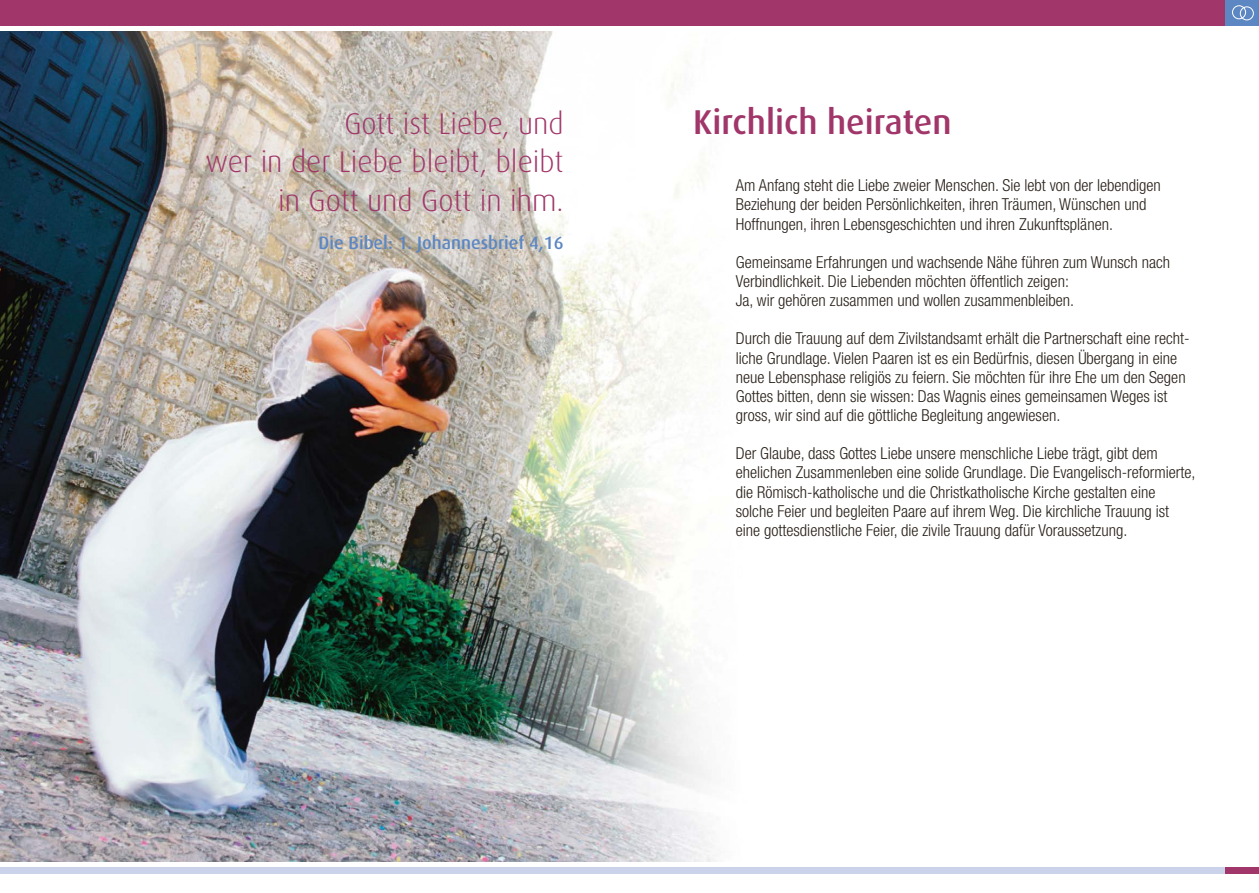
<style>
.page{position:relative;width:1259px;height:893px;background:#fff}
.page>*{position:absolute;margin:0;border:0;box-sizing:border-box;transform-origin:0 0}
.t1{font:500 34.5px "Dax";color:#a03669}
.t2{font:300 30px/38.2px "Dax";color:#a03669;text-align:right}
.t3{font:500 18px "Dax";color:#5c87c2}
.t4{font:300 condensed 16.5px/19.2px "Helvetica Neue LT Std";color:#29211a}
</style>
<div class="page">
<div style="left:1225px;top:0;width:34px;height:26px;background:#5c87c2"></div>
<div style="left:0;top:0;width:1225px;height:26px;background:#a03669"></div>
<div style="left:1225px;top:867px;width:34px;height:7px;background:#a03669"></div>
<div style="left:1240px;top:6px;width:13px;height:14px;border:1px solid #fff;border-radius:50%"></div>
<div style="left:1232px;top:5px;width:14px;height:14px;border:1px solid #fff;border-radius:50%"></div>
<div style="left:0;top:867px;width:1225px;height:7px;background:#cbd3eb"></div>
<img style="left:0;top:32px;width:716px;height:829px">
<h2 class="t2" style="left:206px;top:105px;width:359px">Gott ist Liebe, und<br>wer in der Liebe bleibt, bleibt in Gott und Gott in ihm.</h2>
<p class="t3" style="left:318px;top:232px;width:247px">Die Bibel: 1. Johannesbrief 4,16</p>
<h1 class="t1" style="left:693px;top:103px;width:260px">Kirchlich heiraten</h1>
<p class="t4" style="left:736px;top:176px;width:426px">Am Anfang steht die Liebe zweier Menschen. Sie lebt von der lebendigen<br>Beziehung der beiden Persönlichkeiten, ihren Träumen, Wünschen und<br>Hoffnungen, ihren Lebensgeschichten und ihren Zukunftsplänen.</p>
<p class="t4" style="left:736px;top:252px;width:436px">Gemeinsame Erfahrungen und wachsende Nähe führen zum Wunsch nach<br>Verbindlichkeit. Die Liebenden möchten öffentlich zeigen:<br>Ja, wir gehören zusammen und wollen zusammenbleiben.</p>
<p class="t4" style="left:736px;top:329px;width:455px">Durch die Trauung auf dem Zivilstandsamt erhält die Partnerschaft eine recht&shy;liche Grundlage. Vielen Paaren ist es ein Bedürfnis, diesen Übergang in eine neue Lebensphase religiös zu feiern. Sie möchten für ihre Ehe um den Segen Gottes bitten, denn sie wissen: Das Wagnis eines gemeinsamen Weges ist gross, wir sind auf die göttliche Begleitung angewiesen.</p>
<p class="t4" style="left:736px;top:444px;width:461px">Der Glaube, dass Gottes Liebe unsere menschliche Liebe trägt, gibt dem ehelichen Zusammenleben eine solide Grundlage. Die Evangelisch-reformierte, die Römisch-katholische und die Christkatholische Kirche gestalten eine solche Feier und begleiten Paare auf ihrem Weg. Die kirchliche Trauung ist eine gottesdienstliche Feier, die zivile Trauung dafür Voraussetzung.</p>
</div>
